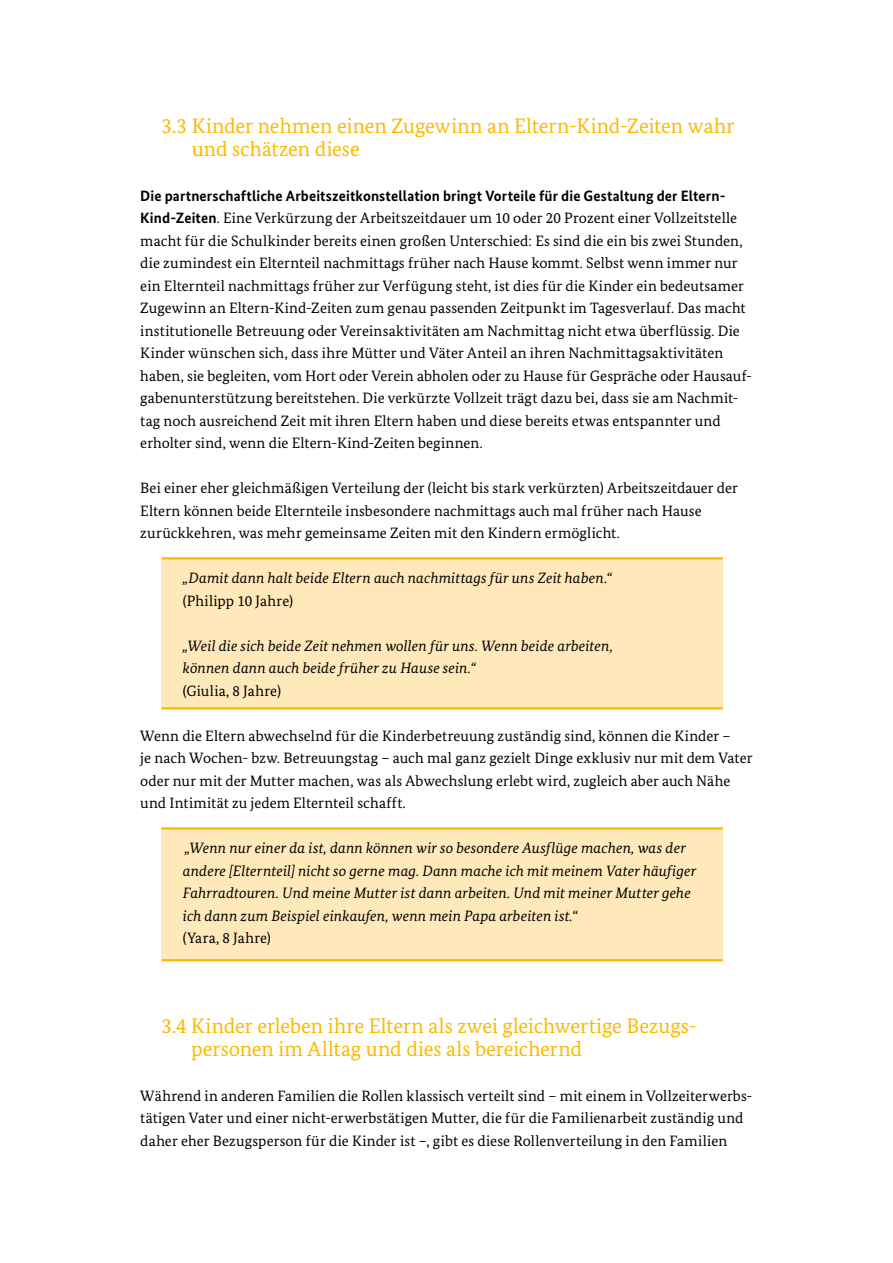
<style>
.page{position:relative;width:893px;height:1263px;background:#fff}
.page>*{position:absolute;margin:0;border:0;box-sizing:border-box;transform-origin:0 0}
._1_1_Head{font:21px/22.5px "Bundes Serif";letter-spacing:-.005em;color:#fbba00}
.Fließtext{font:21px/22.5px "Bundes Serif";letter-spacing:-.005em;color:#fbba00}
.Fließtext-2{font:15px/22.5px "Bundes Serif";letter-spacing:.005em;color:#000}
.Zitate{font:italic 15px/22.5px "Bundes Serif";letter-spacing:.01em;color:#000}
.Zitate-2{font:15px "Bundes Serif";letter-spacing:.015em;color:#000}
.s1{font-family:"Bundes Sans";font-weight:700}
.s2{font-style:normal}
</style>
<div class="page">
<div style="left:162px;top:558px;width:561px;height:150px;background:#ffe9ba"></div>
<hr style="left:162px;top:557px;width:561px;height:2px;background:#fbba00">
<hr style="left:162px;top:707px;width:561px;height:2px;background:#fbba00">
<div style="left:162px;top:828px;width:561px;height:132px;background:#ffe9ba"></div>
<hr style="left:162px;top:827px;width:561px;height:2px;background:#fbba00">
<hr style="left:162px;top:959px;width:561px;height:2px;background:#fbba00">
<p class="Fließtext" style="left:192px;top:114px;width:544px;text-indent:-30px">3.3 Kinder nehmen einen Zugewinn an Eltern-Kind-Zeiten wahr und schätzen diese</p>
<p class="Fließtext-2" style="left:140px;top:184px;width:613px"><span class="s1">Die partnerschaftliche Arbeitszeitkonstellation bringt Vorteile für die Gestaltung der Eltern-Kind-Zeiten</span>. Eine Verkürzung der Arbeitszeitdauer um 10 oder 20 Prozent einer Vollzeitstelle macht für die Schulkinder bereits einen großen Unterschied: Es sind die ein bis zwei Stunden, die zumindest ein Elternteil nachmittags früher nach Hause kommt. Selbst wenn immer nur ein Elternteil nachmittags früher zur Verfügung steht, ist dies für die Kinder ein bedeutsamer Zugewinn an Eltern-Kind-Zeiten zum genau passenden Zeitpunkt im Tagesverlauf. Das macht institutionelle Betreuung oder Vereinsaktivitäten am Nachmittag nicht etwa überflüssig. Die Kinder wünschen sich, dass ihre Mütter und Väter Anteil an ihren Nachmittagsaktivitäten haben, sie begleiten, vom Hort oder Verein abholen oder zu Hause für Gespräche oder Hausauf&shy;gabenunterstützung bereitstehen. Die verkürzte Vollzeit trägt dazu bei, dass sie am Nachmit&shy;tag noch ausreichend Zeit mit ihren Eltern haben und diese bereits etwas entspannter und erholter sind, wenn die Eltern-Kind-Zeiten beginnen.</p>
<p class="Fließtext-2" style="left:140px;top:477px;width:599px">Bei einer eher gleichmäßigen Verteilung der (leicht bis stark verkürzten) Arbeitszeitdauer der<br>Eltern können beide Elternteile insbesondere nachmittags auch mal früher nach Hause zurückkehren, was mehr gemeinsame Zeiten mit den Kindern ermöglicht.</p>
<p class="Zitate" style="left:183px;top:567px;width:431px">„Damit dann halt beide Eltern auch nachmittags für uns Zeit haben.“ <span class="s2">(Philipp 10 Jahre)</span></p>
<p class="Zitate" style="left:183px;top:634px;width:432px">„Weil die sich beide Zeit nehmen wollen für uns. Wenn beide arbeiten, können dann auch beide früher zu Hause sein.“<br><span class="s2">(Giulia, 8 Jahre)</span></p>
<p class="Fließtext-2" style="left:140px;top:724px;width:614px">Wenn die Eltern abwechselnd für die Kinderbetreuung zuständig sind, können die Kinder –<br>je nach Wochen- bzw. Betreuungstag – auch mal ganz gezielt Dinge exklusiv nur mit dem Vater oder nur mit der Mutter machen, was als Abwechslung erlebt wird, zugleich aber auch Nähe und Intimität zu jedem Elternteil schafft.</p>
<p class="Zitate" style="left:183px;top:837px;width:515px">„Wenn nur einer da ist, dann können wir so besondere Ausflüge machen, was der andere [Elternteil] nicht so gerne mag. Dann mache ich mit meinem Vater häufiger Fahrradtouren. Und meine Mutter ist dann arbeiten. Und mit meiner Mutter gehe ich dann zum Beispiel einkaufen, wenn mein Papa arbeiten ist.“</p>
<p class="Zitate-2" style="left:183px;top:929px;width:90px">(Yara, 8 Jahre)</p>
<h1 class="_1_1_Head" style="left:191px;top:1014px;width:504px;text-indent:-30px">3.4 Kinder erleben ihre Eltern als zwei gleichwertige Bezugs&shy;personen im Alltag und dies als bereichernd</h1>
<p class="Fließtext-2" style="left:140px;top:1084px;width:612px">Während in anderen Familien die Rollen klassisch verteilt sind – mit einem in Vollzeiterwerbs&shy;tätigen Vater und einer nicht-erwerbstätigen Mutter, die für die Familienarbeit zuständig und daher eher Bezugsperson für die Kinder ist –, gibt es diese Rollenverteilung in den Familien</p>
</div>
